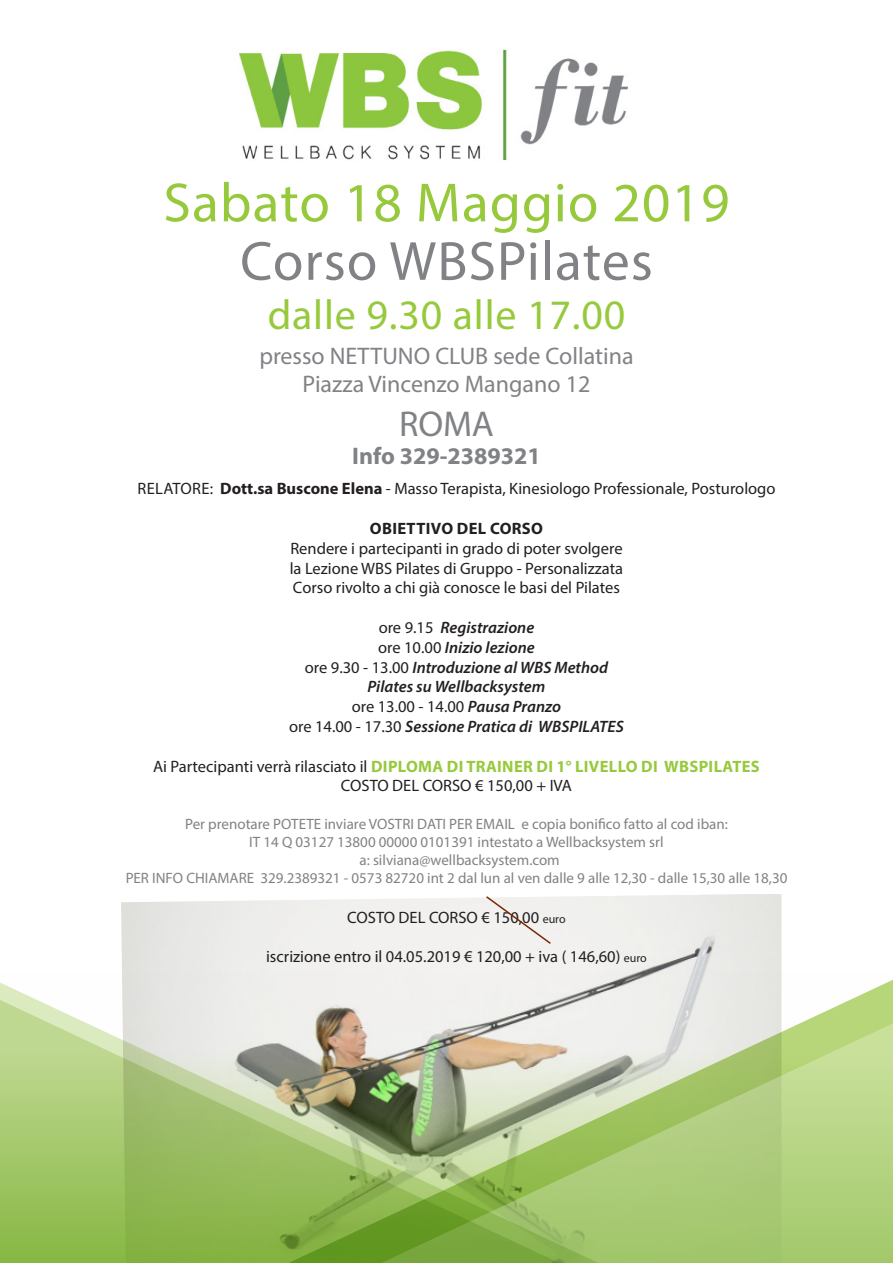
<style>
.page{position:relative;width:893px;height:1263px;background:#fff}
.page>*{position:absolute;margin:0;border:0;box-sizing:border-box;transform-origin:0 0}
.t1{font:55.5px "Myriad Pro";letter-spacing:.02em;color:#97c93c}
.t2{font:55.5px "Myriad Pro";letter-spacing:.02em;color:#808285}
.t3{font:42px "Myriad Pro";letter-spacing:.02em;color:#97c93c}
.t4{font:36px "Myriad Pro";color:#808285}
.t5{font:24px "Myriad Pro";color:#808285}
.t6{font:700 24px "Myriad Pro";color:#808285}
.t7{font:16.5px/19.8px "Myriad Pro";color:#231f20;text-align:justify}
.t8{font:italic 600 16.5px/19.8px "Myriad Pro";color:#231f20;text-align:center}
.t9{font:700 16.5px "Myriad Pro";letter-spacing:.02em;color:#231f20}
.t10{font:15px/18px "Myriad Pro";color:#808285;text-align:center}
.s1{font-weight:700}
.s2{font-weight:400;font-style:normal}
.s3{font-weight:700;color:#97c93c}
.s4{font-size:12px}
</style>
<div class="page">
<svg style="left:199px;top:946px;width:694px;height:41px"></svg>
<svg style="left:648px;top:987px;width:245px;height:276px;background:#bad48e"></svg>
<svg style="left:0;top:952px;width:648px;height:311px"></svg>
<img style="left:240px;top:49px;width:388px;height:111px">
<svg style="left:484px;top:896px;width:68px;height:49px"></svg>
<p class="t1" style="left:163px;top:168px;width:568px">Sabato 18 Maggio 2019</p>
<p class="t2" style="left:240px;top:227px;width:414px">Corso WBSPilates</p>
<p class="t3" style="left:268px;top:289px;width:359px">dalle 9.30 alle 17.00</p>
<p class="t5" style="left:259px;top:341px;width:376px">presso NETTUNO CLUB sede Collatina</p>
<p class="t5" style="left:303px;top:369px;width:289px">Piazza Vincenzo Mangano 12</p>
<p class="t4" style="left:399px;top:401px;width:96px">ROMA</p>
<p class="t6" style="left:352px;top:441px;width:190px">Info 329-2389321</p>
<p class="t7" style="left:138px;top:479px;width:639px">RELATORE: <span class="s1">Dott.sa Buscone Elena</span> - Masso Terapista, Kinesiologo Professionale, Posturologo</p>
<p class="t9" style="left:370px;top:518px;width:175px">OBIETTIVO DEL CORSO</p>
<p class="t7" style="left:290px;top:538px;width:335px">Rendere i partecipanti in grado di poter svolgere la Lezione WBS Pilates di Gruppo - Personalizzata Corso rivolto a chi già conosce le basi del Pilates</p>
<p class="t8" style="left:289px;top:617px;width:336px"><span class="s2">ore 9.15</span> Registrazione<br><span class="s2">ore 10.00</span> Inizio lezione<br><span class="s2">ore 9.30 - 13.00</span> Introduzione al WBS Method<br>Pilates su Wellbacksystem<br><span class="s2">ore 13.00 - 14.00</span> Pausa Pranzo<br><span class="s2">ore 14.00 - 17.30</span> Sessione Pratica di WBSPILATES</p>
<p class="t7" style="left:153px;top:756px;width:608px;text-align:center">Ai Partecipanti verrà rilasciato il <span class="s3">DIPLOMA DI TRAINER DI 1° LIVELLO DI WBSPILATES<br></span>COSTO DEL CORSO € 150,00 + IVA</p>
<p class="t10" style="left:126px;top:815px;width:663px">Per prenotare POTETE inviare VOSTRI DATI PER EMAIL e copia bonifico fatto al cod iban:<br>IT 14 Q 03127 13800 00000 0101391 intestato a Wellbacksystem srl<br>a: silviana@wellbacksystem.com<br>PER INFO CHIAMARE 329.2389321 - 0573 82720 int 2 dal lun al ven dalle 9 alle 12,30 - dalle 15,30 alle 18,30</p>
<p class="t7" style="left:347px;top:907px;width:220px">COSTO DEL CORSO € 150,00 <span class="s4">euro</span></p>
<p class="t7" style="left:266px;top:947px;width:382px">iscrizione entro il 04.05.2019 € 120,00 + iva ( 146,60) <span class="s4">euro</span></p>
</div>
